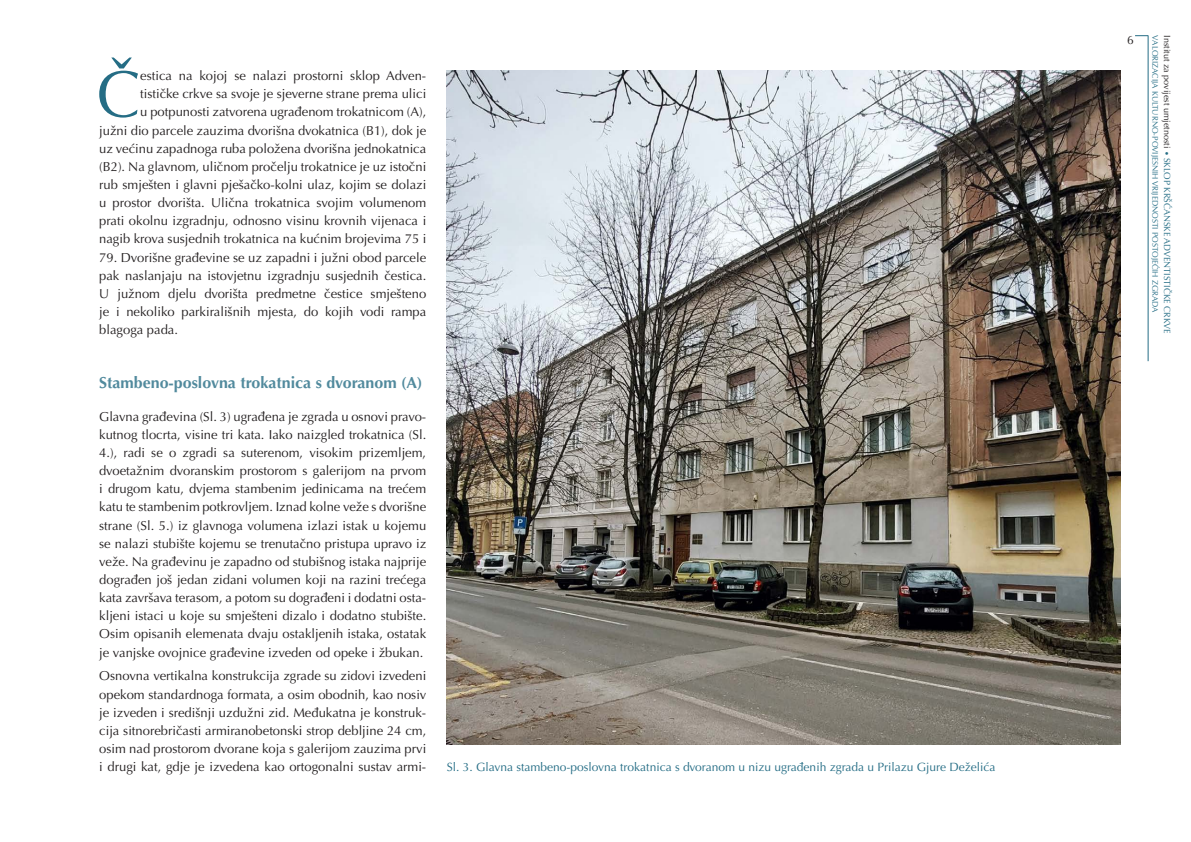
<style>
.page{position:relative;width:1191px;height:842px;background:#fff}
.page>*{position:absolute;margin:0;border:0;box-sizing:border-box;transform-origin:0 0}
.Body_inicijal{font:65.6px "Optima LT Pro";color:#256d85}
.Podnaslovi{font:700 16px "Optima LT Pro";color:#518a9d}
.Body_text{font:13px/18.1px "Optima LT Pro";color:#231f20;text-align:justify}
.Body_inicijal-2{font:13px/18.1px "Optima LT Pro";color:#231f20;text-align:right}
.Opis_slika{font:12px "Optima LT Pro";color:#256d85}
.t1{font:12px "Optima LT Pro";color:#231f20}
.t2{font:9px "Optima LT Pro";color:#256d85}
.t3{font:8px "Optima LT Pro";color:#256d85}
.s1{color:#231f20}
.s2{font-size:8px}
</style>
<div class="page">
<hr style="left:1147px;top:35px;width:1px;height:326px;background:#256d85">
<svg style="left:1135px;top:35px;width:13px;height:1px"></svg>
<img style="left:447px;top:71px;width:673px;height:673px">
<p class="Body_inicijal" style="left:96px;top:53px;width:45px">Č</p>
<p class="Body_inicijal-2" style="left:99px;top:67px;width:328px">estica na kojoj se nalazi prostorni sklop Adven&shy;tističke crkve sa svoje je sjeverne strane prema ulici<br>u potpunosti zatvorena ugrađenom trokatnicom (A),<br>južni dio parcele zauzima dvorišna dvokatnica (B1), dok je uz većinu zapadnoga ruba položena dvorišna jednokatnica (B2). Na glavnom, uličnom pročelju trokatnice je uz istočni rub smješten i glavni pješačko-kolni ulaz, kojim se dolazi u prostor dvorišta. Ulična trokatnica svojim volumenom prati okolnu izgradnju, odnosno visinu krovnih vijenaca i nagib krova susjednih trokatnica na kućnim brojevima 75 i</p>
<p class="Body_inicijal-2" style="left:99px;top:248px;width:328px;text-align:justify">79. Dvorišne građevine se uz zapadni i južni obod parcele pak naslanjaju na istovjetnu izgradnju susjednih čestica.<br>U južnom djelu dvorišta predmetne čestice smješteno je i nekoliko parkirališnih mjesta, do kojih vodi rampa blagoga pada.</p>
<p class="Podnaslovi" style="left:99px;top:373px;width:325px">Stambeno-poslovna trokatnica s dvoranom (A)</p>
<p class="Body_text" style="left:99px;top:407px;width:328px">Glavna građevina (Sl. 3) ugrađena je zgrada u osnovi pravo&shy;kutnog tlocrta, visine tri kata. Iako naizgled trokatnica (Sl.<br>4.), radi se o zgradi sa suterenom, visokim prizemljem, dvoetažnim dvoranskim prostorom s galerijom na prvom i drugom katu, dvjema stambenim jedinicama na trećem katu te stambenim potkrovljem. Iznad kolne veže s dvorišne strane (Sl. 5.) iz glavnoga volumena izlazi istak u kojemu se nalazi stubište kojemu se trenutačno pristupa upravo iz veže. Na građevinu je zapadno od stubišnog istaka najprije dograđen još jedan zidani volumen koji na razini trećega kata završava terasom, a potom su dograđeni i dodatni osta&shy;kljeni istaci u koje su smješteni dizalo i dodatno stubište.<br>Osim opisanih elemenata dvaju ostakljenih istaka, ostatak je vanjske ovojnice građevine izveden od opeke i žbukan.</p>
<p class="Body_text" style="left:99px;top:667px;width:328px">Osnovna vertikalna konstrukcija zgrade su zidovi izvedeni opekom standardnoga formata, a osim obodnih, kao nosiv je izveden i središnji uzdužni zid. Međukatna je konstruk&shy;cija sitnorebričasti armiranobetonski strop debljine 24 cm, osim nad prostorom dvorane koja s galerijom zauzima prvi i drugi kat, gdje je izvedena kao ortogonalni sustav armi-</p>
<p class="Opis_slika" style="left:447px;top:759px;width:550px">Sl. 3. Glavna stambeno-poslovna trokatnica s dvoranom u nizu ugrađenih zgrada u Prilazu Gjure Deželića</p>
<p class="t3" style="left:1160px;top:35px;width:278px;rotate:90deg">VALORIZACIJA KULTURNO-POVIJESNIH VRIJEDNOSTI POSTOJEĆIH ZGRADA</p>
<p class="t1" style="left:1127px;top:33px;width:8px">6</p>
<p class="t2" style="left:1172px;top:35px;width:300px;rotate:90deg"><span class="s1">Institut za povijest umjetnosti</span> <span class="s2">•</span> SKLOP KRŠĆANSKE ADVENTISTIČKE CRKVE</p>
</div>
